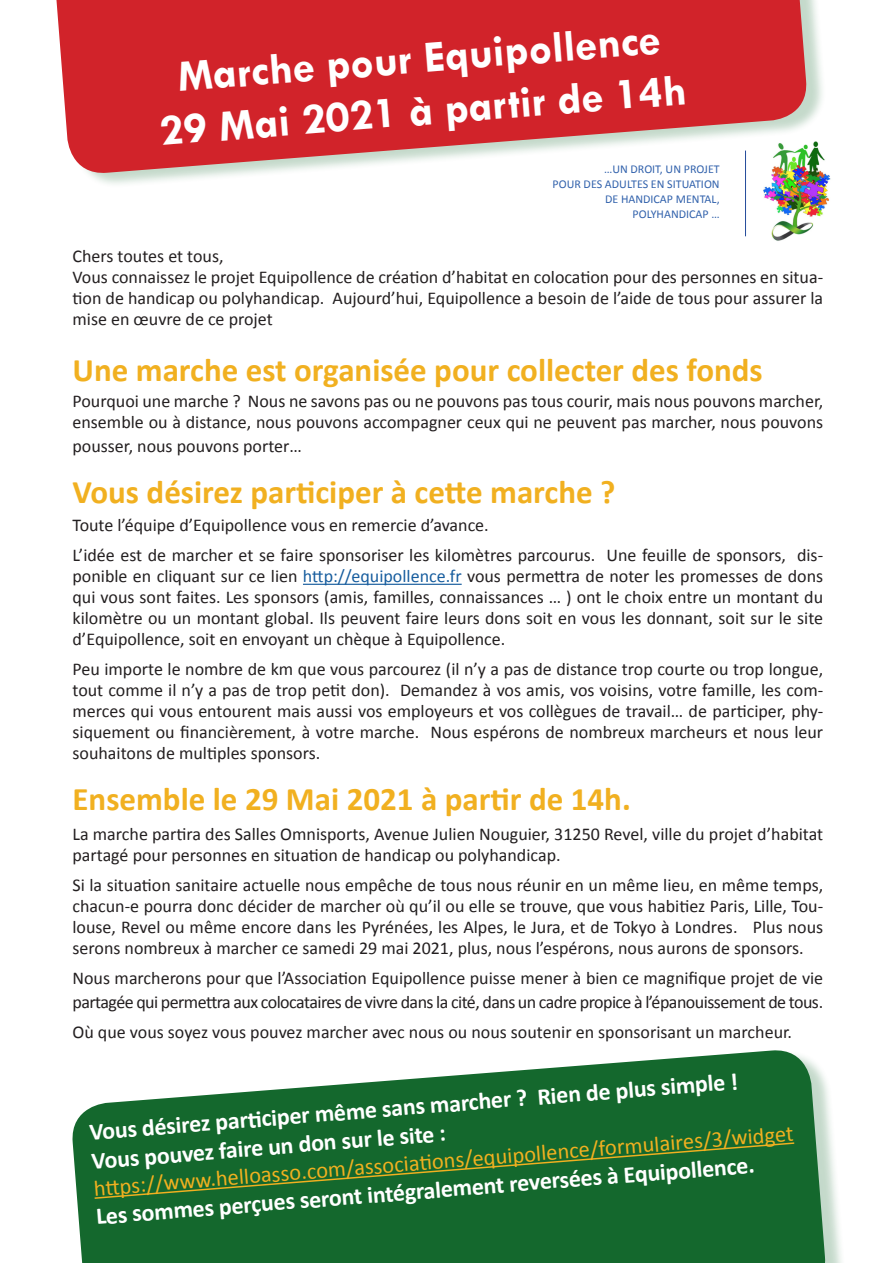
<style>
.page{position:relative;width:893px;height:1263px;background:#fff}
.page>*{position:absolute;margin:0;border:0;box-sizing:border-box;transform-origin:0 0}
.t1{font:700 45px "Tw Cen";color:#fff}
.t2{font:700 33px "Calibri";color:#f1b020}
.t3{font:700 24px "Calibri";color:#fff}
.t4{font:22.5px "Calibri";color:#f1b020}
.t5{font:18px/21px "Calibri";color:#231f20;text-align:justify}
.t6{font:18px/24px "Calibri";letter-spacing:-.03em;color:#231f20}
.t7{font:12px "Calibri";color:#3262ac}
.s1{color:#175d9e}
</style>
<div class="page">
<hr style="left:303px;top:584px;width:159px;height:1px;background:#175d9e">
<img style="left:763px;top:174px;width:68px;height:67px">
<hr style="left:745px;top:151px;width:1px;height:85px;background:#244b9a">
<div style="left:48px;top:0;width:779px;height:189px;background:#14682d;opacity:.25"></div>
<svg style="left:48px;top:0;width:761px;height:176px;background:#d64a4f"></svg>
<div style="left:77px;top:1050px;width:769px;height:213px;background:#14682d;opacity:.25"></div>
<svg style="left:72px;top:1050px;width:756px;height:213px;fill:#14682d"></svg>
<div style="left:93px;top:1141px;width:703px;height:59px;background:#14682d"></div>
<p class="t1" style="left:175px;top:52px;width:486px;rotate:-5deg">Marche pour Equipollence</p>
<p class="t1" style="left:157px;top:107px;width:530px;rotate:-5deg">29 Mai 2021 à partir de 14h</p>
<p class="t7" style="left:604px;top:162px;width:117px">…UN DROIT, UN PROJET</p>
<p class="t7" style="left:553px;top:177px;width:169px">POUR DES ADULTES EN SITUATION</p>
<p class="t7" style="left:605px;top:192px;width:116px">DE HANDICAP MENTAL,</p>
<p class="t7" style="left:632px;top:207px;width:89px">POLYHANDICAP …</p>
<p class="t5" style="left:73px;top:246px;width:153px">Chers toutes et tous,</p>
<p class="t5" style="left:73px;top:267px;width:752px">Vous connaissez le projet Equipollence de création d’habitat en colocation pour des personnes en situa&shy;tion de handicap ou polyhandicap. Aujourd’hui, Equipollence a besoin de l’aide de tous pour assurer la mise en œuvre de ce projet</p>
<p class="t2" style="left:73px;top:349px;width:692px">Une marche est organisée pour collecter des fonds</p>
<p class="t5" style="left:73px;top:390px;width:752px">Pourquoi une marche ? Nous ne savons pas ou ne pouvons pas tous courir, mais nous pouvons marcher, ensemble ou à distance, nous pouvons accompagner ceux qui ne peuvent pas marcher, nous pouvons</p>
<p class="t5" style="left:73px;top:435px;width:231px">pousser, nous pouvons porter…</p>
<p class="t2" style="left:73px;top:471px;width:544px">Vous désirez participer à cette marche ?</p>
<p class="t5" style="left:73px;top:515px;width:418px">Toute l’équipe d’Equipollence vous en remercie d’avance.</p>
<p class="t5" style="left:73px;top:545px;width:752px">L’idée est de marcher et se faire sponsoriser les kilomètres parcourus. Une feuille de sponsors, dis&shy;ponible en cliquant sur ce lien <span class="s1">http://equipollence.fr</span> vous permettra de noter les promesses de dons qui vous sont faites. Les sponsors (amis, familles, connaissances … ) ont le choix entre un montant du kilomètre ou un montant global. Ils peuvent faire leurs dons soit en vous les donnant, soit sur le site d’Equipollence, soit en envoyant un chèque à Equipollence.</p>
<p class="t5" style="left:73px;top:659px;width:752px">Peu importe le nombre de km que vous parcourez (il n’y a pas de distance trop courte ou trop longue, tout comme il n’y a pas de trop petit don). Demandez à vos amis, vos voisins, votre famille, les com&shy;merces qui vous entourent mais aussi vos employeurs et vos collègues de travail… de participer, phy&shy;siquement ou financièrement, à votre marche. Nous espérons de nombreux marcheurs et nous leur souhaitons de multiples sponsors.</p>
<p class="t2" style="left:73px;top:778px;width:560px">Ensemble le 29 Mai 2021 à partir de 14h.</p>
<p class="t5" style="left:73px;top:824px;width:752px">La marche partira des Salles Omnisports, Avenue Julien Nouguier, 31250 Revel, ville du projet d’habitat partagé pour personnes en situation de handicap ou polyhandicap.</p>
<p class="t5" style="left:73px;top:875px;width:752px">Si la situation sanitaire actuelle nous empêche de tous nous réunir en un même lieu, en même temps, chacun-e pourra donc décider de marcher où qu’il ou elle se trouve, que vous habitiez Paris, Lille, Tou&shy;louse, Revel ou même encore dans les Pyrénées, les Alpes, le Jura, et de Tokyo à Londres. Plus nous serons nombreux à marcher ce samedi 29 mai 2021, plus, nous l’espérons, nous aurons de sponsors.</p>
<p class="t6" style="left:73px;top:966px;width:752px">Nous marcherons pour que l’Association Equipollence puisse mener à bien ce magnifique projet de vie partagée qui permettra aux colocataires de vivre dans la cité, dans un cadre propice à l’épanouissement de tous.</p>
<p class="t5" style="left:73px;top:1022px;width:721px">Où que vous soyez vous pouvez marcher avec nous ou nous soutenir en sponsorisant un marcheur.</p>
<p class="t3" style="left:88px;top:1114px;width:652px;rotate:-4deg">Vous désirez parti ciper même sans marcher ? Rien de plus simple !</p>
<p class="t4" style="left:93px;top:1177px;width:703px;rotate:-5deg">htt ps://www.helloasso.com/associati ons/equipollence/formulaires/3/widget</p>
<p class="t3" style="left:91px;top:1144px;width:357px;rotate:-4deg">Vous pouvez faire un don sur le site :</p>
<p class="t3" style="left:95px;top:1198px;width:662px;rotate:-4deg">Les sommes perçues seront intégralement reversées à Equipollence.</p>
</div>
